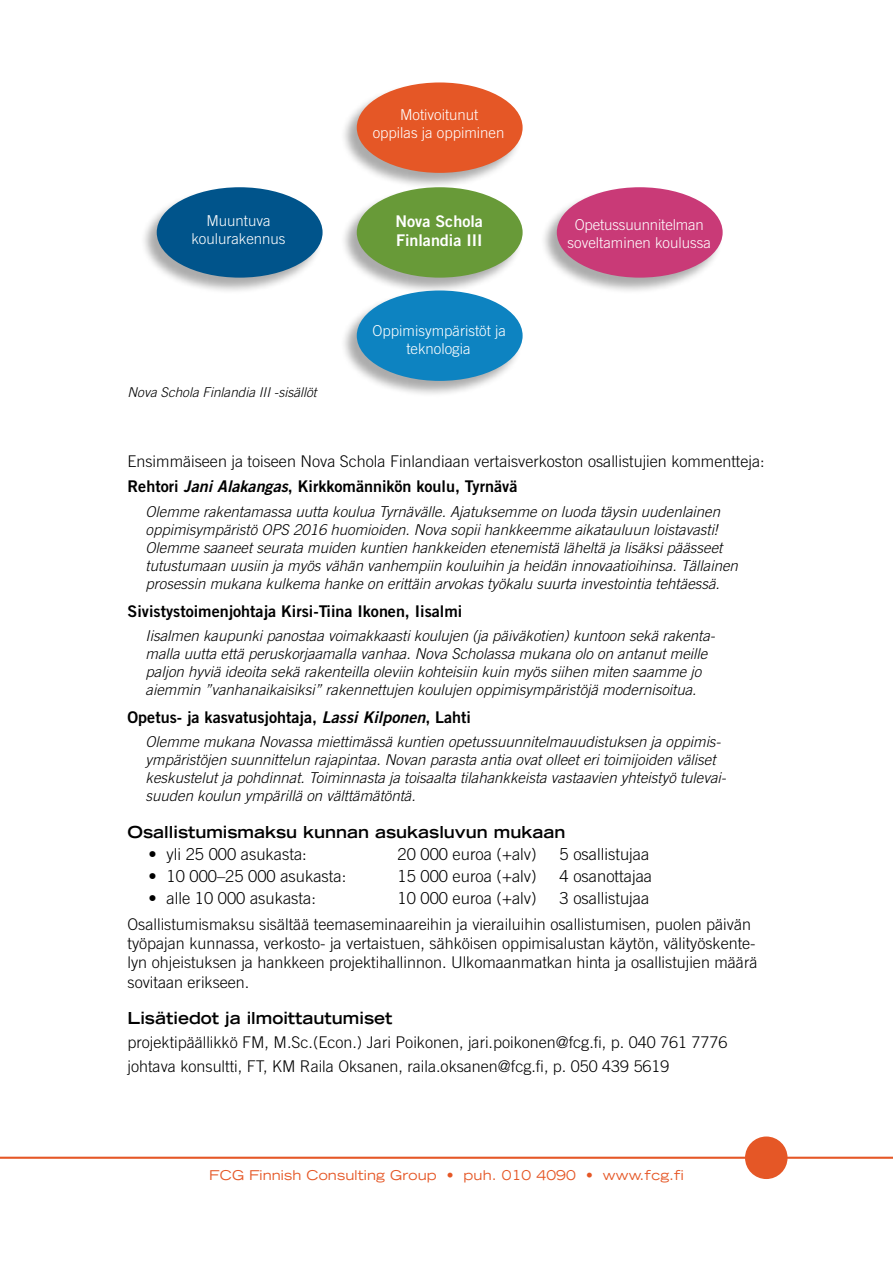
<style>
.page{position:relative;width:893px;height:1263px;background:#fff}
.page>*{position:absolute;margin:0;border:0;box-sizing:border-box;transform-origin:0 0}
.t1{font:300 16.5px "Trade Gothic LT Std";color:#000}
.t2{font:700 expanded 16.5px "Trade Gothic LT Std";color:#000}
.t3{font:300 16.2px/19.4px "Trade Gothic LT Std";color:#000}
.t4{font:16.2px "Trade Gothic LT Std Bd 2";color:#000}
.t5{font:16.2px/19.4px "Trade Gothic LT Std Bd 2";color:#fff}
.t6{font:italic 300 15px/18px "Trade Gothic LT Std";color:#000}
.t7{font:300 15px/18px "Trade Gothic LT Std";color:#fff;text-align:center}
.t8{font:expanded 13.5px "Trade Gothic LT Std";letter-spacing:.01em;color:#e55726}
.t9{font:italic 300 13.5px "Trade Gothic LT Std";color:#000}
.s1{font-family:"Trade Gothic LT Std Bd 2 Obl"}
</style>
<div class="page">
<hr style="left:0;top:1157px;width:893px;height:2px;background:#e55726">
<div style="left:745px;top:1136px;width:42px;height:43px;background:#e55726;border-radius:50%"></div>
<div style="left:341px;top:83px;width:181px;height:107px;background:#000;opacity:.33"></div>
<div style="left:357px;top:82px;width:166px;height:91px;background:#e55726;border-radius:50%"></div>
<div style="left:141px;top:188px;width:181px;height:107px;background:#000;opacity:.33"></div>
<div style="left:157px;top:187px;width:166px;height:91px;background:#00548b;border-radius:50%"></div>
<div style="left:541px;top:188px;width:181px;height:107px;background:#000;opacity:.33"></div>
<div style="left:557px;top:187px;width:166px;height:91px;background:#c93a77;border-radius:50%"></div>
<div style="left:341px;top:188px;width:181px;height:107px;background:#000;opacity:.33"></div>
<div style="left:357px;top:187px;width:166px;height:91px;background:#689a38;border-radius:50%"></div>
<div style="left:341px;top:291px;width:181px;height:107px;background:#000;opacity:.33"></div>
<div style="left:357px;top:290px;width:166px;height:91px;background:#0d83c1;border-radius:50%"></div>
<p class="t7" style="left:373px;top:106px;width:133px">Motivoitunut<br>oppilas ja oppiminen</p>
<p class="t5" style="left:396px;top:211px;width:89px">Nova Schola<br>Finlandia III</p>
<p class="t7" style="left:191px;top:212px;width:96px">Muuntuva koulurakennus</p>
<p class="t7" style="left:568px;top:215px;width:145px">Opetussuunnitelman soveltaminen koulussa</p>
<p class="t9" style="left:128px;top:385px;width:191px">Nova Schola Finlandia III -sisällöt</p>
<p class="t7" style="left:373px;top:321px;width:135px">Oppimisympäristöt ja teknologia</p>
<p class="t3" style="left:128px;top:451px;width:638px">Ensimmäiseen ja toiseen Nova Schola Finlandiaan vertaisverkoston osallistujien kommentteja:</p>
<p class="t4" style="left:128px;top:477px;width:391px">Rehtori <span class="s1">Jani Alakangas</span>, Kirkkomännikön koulu, Tyrnävä</p>
<p class="t6" style="left:146px;top:503px;width:594px">Olemme rakentamassa uutta koulua Tyrnävälle. Ajatuksemme on luoda täysin uudenlainen oppimisympäristö OPS 2016 huomioiden. Nova sopii hankkeemme aikatauluun loistavasti!<br>Olemme saaneet seurata muiden kuntien hankkeiden etenemistä läheltä ja lisäksi päässeet tutustumaan uusiin ja myös vähän vanhempiin kouluihin ja heidän innovaatioihinsa. Tällainen prosessin mukana kulkema hanke on erittäin arvokas työkalu suurta investointia tehtäessä.</p>
<p class="t4" style="left:128px;top:601px;width:336px">Sivistystoimenjohtaja Kirsi-Tiina Ikonen, Iisalmi</p>
<p class="t6" style="left:146px;top:627px;width:571px">Iisalmen kaupunki panostaa voimakkaasti koulujen (ja päiväkotien) kuntoon sekä rakenta&shy;malla uutta että peruskorjaamalla vanhaa. Nova Scholassa mukana olo on antanut meille paljon hyviä ideoita sekä rakenteilla oleviin kohteisiin kuin myös siihen miten saamme jo aiemmin ”vanhanaikaisiksi” rakennettujen koulujen oppimisympäristöjä modernisoitua.</p>
<p class="t4" style="left:128px;top:707px;width:345px">Opetus- ja kasvatusjohtaja, <span class="s1">Lassi Kilponen</span>, Lahti</p>
<p class="t6" style="left:146px;top:733px;width:582px">Olemme mukana Novassa miettimässä kuntien opetussuunnitelmauudistuksen ja oppimis&shy;ympäristöjen suunnittelun rajapintaa. Novan parasta antia ovat olleet eri toimijoiden väliset keskustelut ja pohdinnat. Toiminnasta ja toisaalta tilahankkeista vastaavien yhteistyö tulevai&shy;suuden koulun ympärillä on välttämätöntä.</p>
<p class="t2" style="left:128px;top:821px;width:439px">Osallistumismaksu kunnan asukasluvun mukaan</p>
<p class="t1" style="left:149px;top:844px;width:160px">• yli 25 000 asukasta:</p>
<p class="t1" style="left:398px;top:844px;width:141px">20 000 euroa (+alv)</p>
<p class="t1" style="left:560px;top:844px;width:91px">5 osallistujaa</p>
<p class="t1" style="left:149px;top:866px;width:199px">• 10 000–25 000 asukasta:</p>
<p class="t1" style="left:398px;top:866px;width:141px">15 000 euroa (+alv)</p>
<p class="t1" style="left:560px;top:866px;width:94px">4 osanottajaa</p>
<p class="t1" style="left:149px;top:888px;width:169px">• alle 10 000 asukasta:</p>
<p class="t1" style="left:398px;top:888px;width:141px">10 000 euroa (+alv)</p>
<p class="t1" style="left:560px;top:888px;width:91px">3 osallistujaa</p>
<p class="t3" style="left:128px;top:914px;width:631px">Osallistumismaksu sisältää teemaseminaareihin ja vierailuihin osallistumisen, puolen päivän työpajan kunnassa, verkosto- ja vertaistuen, sähköisen oppimisalustan käytön, välityöskente&shy;lyn ohjeistuksen ja hankkeen projektihallinnon. Ulkomaanmatkan hinta ja osallistujien määrä sovitaan erikseen.</p>
<p class="t2" style="left:128px;top:1008px;width:266px">Lisätiedot ja ilmoittautumiset</p>
<p class="t3" style="left:128px;top:1030px;width:601px;line-height:23.5px">projektipäällikkö FM, M.Sc.(Econ.) Jari Poikonen, jari.poikonen@fcg.fi, p. 040 761 7776 johtava konsultti, FT, KM Raila Oksanen, raila.oksanen@fcg.fi, p. 050 439 5619</p>
<p class="t8" style="left:209px;top:1166px;width:476px">FCG Finnish Consulting Group • puh. 010 4090 • www.fcg.fi</p>
</div>
